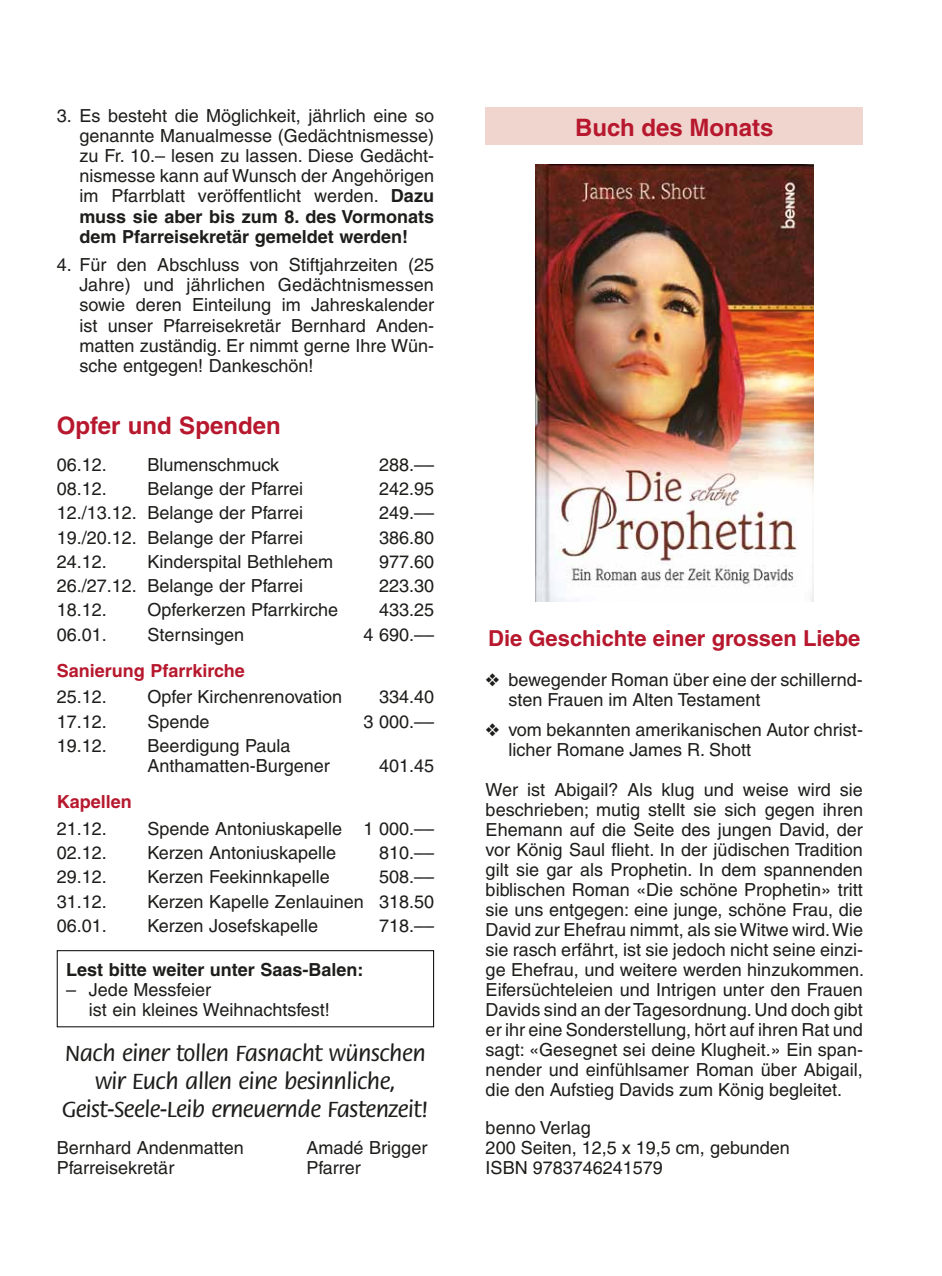
<style>
.page{position:relative;width:942px;height:1276px;background:#fff}
.page>*{position:absolute;margin:0;border:0;box-sizing:border-box;transform-origin:0 0}
.t1{font:500 24px/28.2px "Flora";letter-spacing:-.02em;color:#1d1d1b;text-align:center}
.t2{font:700 24px "Helvetica";color:#b7182e}
.t3{font:700 22px "Helvetica";color:#b7182e}
.t4{font:18px/20px "Helvetica";color:#1d1d1b}
.t5{font:700 18px "Helvetica";color:#1d1d1b}
.t6{font:700 18px "Helvetica";color:#b7182e}
.s1{font-weight:700}
</style>
<div class="page">
<div style="left:57px;top:950px;width:377px;height:77px;border:1px solid #000"></div>
<div style="left:485px;top:108px;width:377px;height:37px;background:#f0d4ce"></div>
<img style="left:535px;top:164px;width:278px;height:437px">
<p class="t4" style="left:79px;top:105px;width:356px;text-align:justify;text-indent:-23px">3. Es besteht die Möglichkeit, jährlich eine so genannte Manualmesse (Gedächtnismesse) zu Fr. 10.– lesen zu lassen. Diese Gedächt&shy;nismesse kann auf Wunsch der Angehörigen im Pfarrblatt veröffentlicht werden. <span class="s1">Dazu muss sie aber bis zum 8. des Vormonats dem Pfarreisekretär gemeldet werden!</span></p>
<p class="t4" style="left:79px;top:254px;width:356px;text-align:justify;text-indent:-23px">4. Für den Abschluss von Stiftjahrzeiten (25<br>Jahre) und jährlichen Gedächtnismessen sowie deren Einteilung im Jahreskalender ist unser Pfarreisekretär Bernhard Anden&shy;matten zuständig. Er nimmt gerne Ihre Wün&shy;sche entgegen! Dankeschön!</p>
<h1 class="t2" style="left:57px;top:411px;width:225px">Opfer und Spenden</h1>
<p class="t4" style="left:57px;top:454px;width:52px">06.12.</p>
<p class="t4" style="left:147px;top:454px;width:133px">Blumenschmuck</p>
<p class="t4" style="left:379px;top:454px;width:57px">288.––</p>
<p class="t4" style="left:57px;top:478px;width:52px">08.12.</p>
<p class="t4" style="left:147px;top:478px;width:157px">Belange der Pfarrei</p>
<p class="t4" style="left:379px;top:478px;width:57px">242.95</p>
<p class="t4" style="left:57px;top:503px;width:248px">12./13.12. Belange der Pfarrei</p>
<p class="t4" style="left:379px;top:503px;width:57px">249.––</p>
<p class="t4" style="left:57px;top:527px;width:248px">19./20.12. Belange der Pfarrei</p>
<p class="t4" style="left:379px;top:527px;width:57px">386.80</p>
<p class="t4" style="left:57px;top:551px;width:52px">24.12.</p>
<p class="t4" style="left:147px;top:551px;width:187px">Kinderspital Bethlehem</p>
<p class="t4" style="left:379px;top:551px;width:57px">977.60</p>
<p class="t4" style="left:57px;top:576px;width:248px">26./27.12. Belange der Pfarrei</p>
<p class="t4" style="left:379px;top:576px;width:57px">223.30</p>
<p class="t4" style="left:57px;top:600px;width:52px">18.12.</p>
<p class="t4" style="left:147px;top:600px;width:192px">Opferkerzen Pfarrkirche</p>
<p class="t4" style="left:379px;top:600px;width:57px">433.25</p>
<p class="t4" style="left:57px;top:624px;width:52px">06.01.</p>
<p class="t4" style="left:147px;top:624px;width:98px">Sternsingen</p>
<p class="t4" style="left:363px;top:624px;width:72px">4 690.––</p>
<p class="t6" style="left:57px;top:660px;width:190px">Sanierung Pfarrkirche</p>
<p class="t4" style="left:57px;top:687px;width:52px">25.12.</p>
<p class="t4" style="left:147px;top:687px;width:196px">Opfer Kirchenrenovation</p>
<p class="t4" style="left:379px;top:687px;width:57px">334.40</p>
<p class="t4" style="left:57px;top:711px;width:52px">17.12.</p>
<p class="t4" style="left:147px;top:711px;width:64px">Spende</p>
<p class="t4" style="left:363px;top:711px;width:72px">3 000.––</p>
<p class="t4" style="left:57px;top:735px;width:52px">19.12.</p>
<p class="t4" style="left:147px;top:735px;width:184px">Beerdigung Paula<br>Anthamatten-Burgener</p>
<p class="t4" style="left:379px;top:756px;width:57px">401.45</p>
<p class="t6" style="left:57px;top:791px;width:77px">Kapellen</p>
<p class="t4" style="left:57px;top:818px;width:52px">21.12.</p>
<p class="t4" style="left:147px;top:818px;width:288px">Spende Antoniuskapelle 1 000.––</p>
<p class="t4" style="left:57px;top:842px;width:52px">02.12.</p>
<p class="t4" style="left:147px;top:842px;width:190px">Kerzen Antoniuskapelle</p>
<p class="t4" style="left:379px;top:842px;width:57px">810.––</p>
<p class="t4" style="left:57px;top:867px;width:52px">29.12.</p>
<p class="t4" style="left:147px;top:867px;width:184px">Kerzen Feekinnkapelle</p>
<p class="t4" style="left:379px;top:867px;width:57px">508.––</p>
<p class="t4" style="left:57px;top:891px;width:52px">31.12.</p>
<p class="t4" style="left:147px;top:891px;width:288px">Kerzen Kapelle Zenlauinen 318.50</p>
<p class="t4" style="left:57px;top:915px;width:52px">06.01.</p>
<p class="t4" style="left:147px;top:915px;width:172px">Kerzen Josefskapelle</p>
<p class="t4" style="left:379px;top:915px;width:57px">718.––</p>
<p class="t5" style="left:66px;top:958px;width:299px">Lest bitte weiter unter Saas-Balen:</p>
<p class="t4" style="left:89px;top:979px;width:242px;text-indent:-23px">– Jede Messfeier<br>ist ein kleines Weihnachtsfest!</p>
<h1 class="t1" style="left:62px;top:1040px;width:368px">Nach einer tollen Fasnacht wünschen wir Euch allen eine besinnliche,<br>Geist-Seele-Leib erneuernde Fastenzeit!</h1>
<p class="t4" style="left:57px;top:1137px;width:189px">Bernhard Andenmatten</p>
<p class="t4" style="left:306px;top:1137px;width:122px">Amadé Brigger</p>
<p class="t4" style="left:57px;top:1157px;width:119px">Pfarreisekretär</p>
<p class="t4" style="left:306px;top:1157px;width:56px">Pfarrer</p>
<h1 class="t2" style="left:574px;top:113px;width:200px">Buch des Monats</h1>
<p class="t3" style="left:488px;top:624px;width:374px">Die Geschichte einer grossen Liebe</p>
<p class="t4" style="left:508px;top:669px;width:356px">bewegender Roman über eine der schillernd&shy;sten Frauen im Alten Testament</p>
<p class="t4" style="left:508px;top:719px;width:356px">vom bekannten amerikanischen Autor christ&shy;licher Romane James R. Shott</p>
<p class="t4" style="left:485px;top:779px;width:380px;text-align:justify">Wer ist Abigail? Als klug und weise wird sie beschrieben; mutig stellt sie sich gegen ihren Ehemann auf die Seite des jungen David, der vor König Saul flieht. In der jüdischen Tradition gilt sie gar als Prophetin. In dem spannenden biblischen Roman «Die schöne Prophetin» tritt sie uns entgegen: eine junge, schöne Frau, die David zur Ehefrau nimmt, als sie Witwe wird. Wie sie rasch erfährt, ist sie jedoch nicht seine einzi&shy;ge Ehefrau, und weitere werden hinzukommen.<br>Eifersüchteleien und Intrigen unter den Frauen Davids sind an der Tagesordnung. Und doch gibt er ihr eine Sonderstellung, hört auf ihren Rat und sagt: «Gesegnet sei deine Klugheit.» Ein span&shy;nender und einfühlsamer Roman über Abigail, die den Aufstieg Davids zum König begleitet.</p>
<p class="t4" style="left:485px;top:1117px;width:305px">benno Verlag<br>200 Seiten, 12,5 x 19,5 cm, gebunden<br>ISBN 9783746241579</p>
</div>
